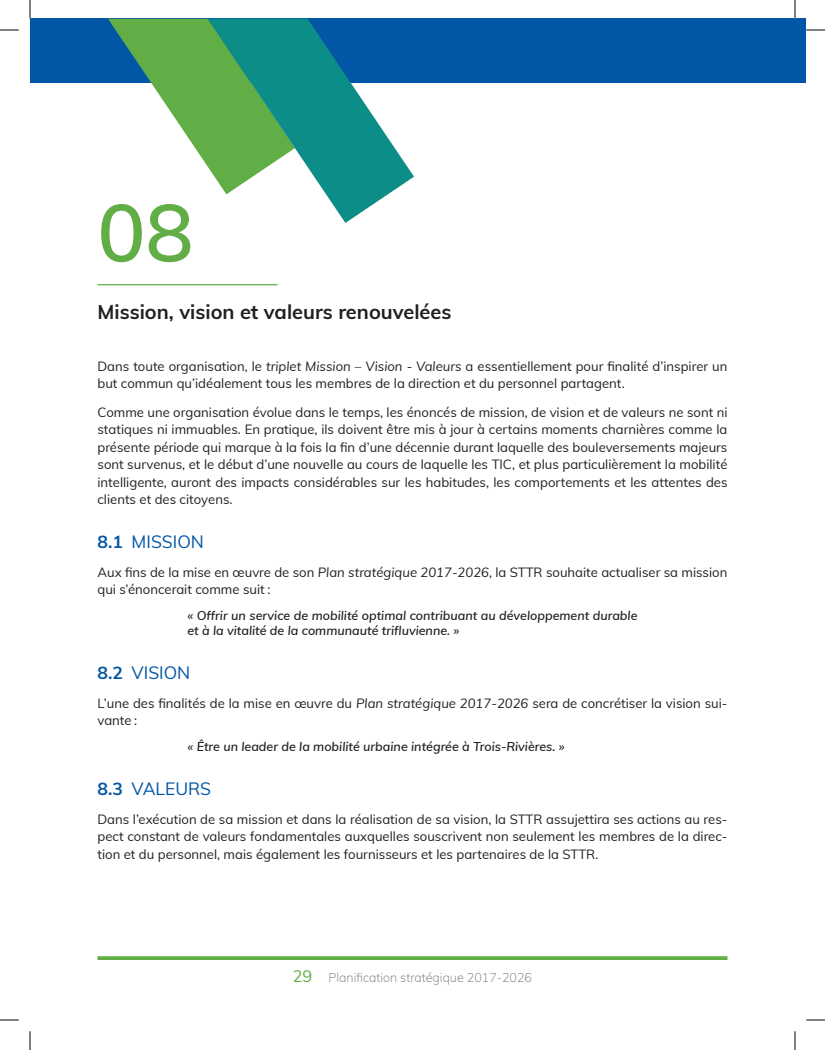
<style>
.page{position:relative;width:825px;height:1050px;background:#fff}
.page>*{position:absolute;margin:0;border:0;box-sizing:border-box;transform-origin:0 0}
.t1{font:600 80px "Muli";color:#60ae45}
.t2{font:700 20px "Muli";color:#231f20}
.t3{font:17.5px "Muli";color:#0156a5}
.t4{font:13.12px/17.5px "Muli";color:#231f20}
.t5{font:italic 600 12.5px/15px "Muli";color:#231f20}
.t6{font:200 12.5px "Muli";color:#6c6d70}
.s1{font-style:italic}
.s2{font-weight:700}
.s3{font-weight:400;font-size:16.25px;color:#60ae45}
</style>
<div class="page">
<svg style="left:98px;top:956px;width:630px;height:4px;background:#69b350"></svg>
<hr style="left:98px;top:284px;width:180px;height:1px;background:#60ae45">
<div style="left:31px;top:19px;width:775px;height:64px;background:#0156a5"></div>
<svg style="left:108px;top:19px;width:100px;height:148px"></svg>
<svg style="left:208px;top:19px;width:206px;height:204px"></svg>
<svg style="left:0;top:29px;width:19px;height:2px"></svg>
<svg style="left:806px;top:29px;width:19px;height:2px"></svg>
<svg style="left:0;top:1019px;width:19px;height:2px"></svg>
<svg style="left:806px;top:1019px;width:19px;height:2px"></svg>
<svg style="left:29px;top:0;width:2px;height:19px"></svg>
<svg style="left:29px;top:1031px;width:2px;height:19px"></svg>
<svg style="left:794px;top:0;width:2px;height:19px"></svg>
<svg style="left:794px;top:1031px;width:2px;height:19px"></svg>
<h1 class="t1" style="left:98px;top:174px;width:98px">08</h1>
<h2 class="t2" style="left:98px;top:298px;width:356px">Mission, vision et valeurs renouvelées</h2>
<p class="t4" style="left:98px;top:357px;width:632px">Dans toute organisation, le <span class="s1">triplet Mission – Vision - Valeurs</span> a essentiellement pour finalité d’inspirer un but commun qu’idéalement tous les membres de la direction et du personnel partagent.</p>
<p class="t4" style="left:98px;top:403px;width:632px;text-align:justify">Comme une organisation évolue dans le temps, les énoncés de mission, de vision et de valeurs ne sont ni statiques ni immuables. En pratique, ils doivent être mis à jour à certains moments charnières comme la présente période qui marque à la fois la fin d’une décennie durant laquelle des bouleversements majeurs sont survenus, et le début d’une nouvelle au cours de laquelle les TIC, et plus particulièrement la mobilité intelligente, auront des impacts considérables sur les habitudes, les comportements et les attentes des clients et des citoyens.</p>
<h3 class="t3" style="left:98px;top:529px;width:108px"><span class="s2">8.1</span> MISSION</h3>
<p class="t4" style="left:98px;top:563px;width:631px">Aux fins de la mise en œuvre de son <span class="s1">Plan stratégique 2017-2026</span>, la STTR souhaite actualiser sa mission qui s’énoncerait comme suit :</p>
<p class="t5" style="left:188px;top:608px;width:451px">« Offrir un service de mobilité optimal contribuant au développement durable et à la vitalité de la communauté trifluvienne. »</p>
<h3 class="t3" style="left:98px;top:660px;width:94px"><span class="s2">8.2</span> VISION</h3>
<p class="t4" style="left:98px;top:694px;width:632px">L’une des finalités de la mise en œuvre du <span class="s1">Plan stratégique 2017-2026</span> sera de concrétiser la vision sui&shy;vante :</p>
<p class="t5" style="left:188px;top:739px;width:379px">« Être un leader de la mobilité urbaine intégrée à Trois-Rivières. »</p>
<h3 class="t3" style="left:98px;top:776px;width:115px"><span class="s2">8.3</span> VALEURS</h3>
<p class="t4" style="left:98px;top:810px;width:632px;text-align:justify">Dans l’exécution de sa mission et dans la réalisation de sa vision, la STTR assujettira ses actions au res&shy;pect constant de valeurs fondamentales auxquelles souscrivent non seulement les membres de la direc&shy;tion et du personnel, mais également les fournisseurs et les partenaires de la STTR.</p>
<p class="t6" style="left:293px;top:969px;width:241px"><span class="s3">29</span> Planification stratégique 2017-2026</p>
</div>
